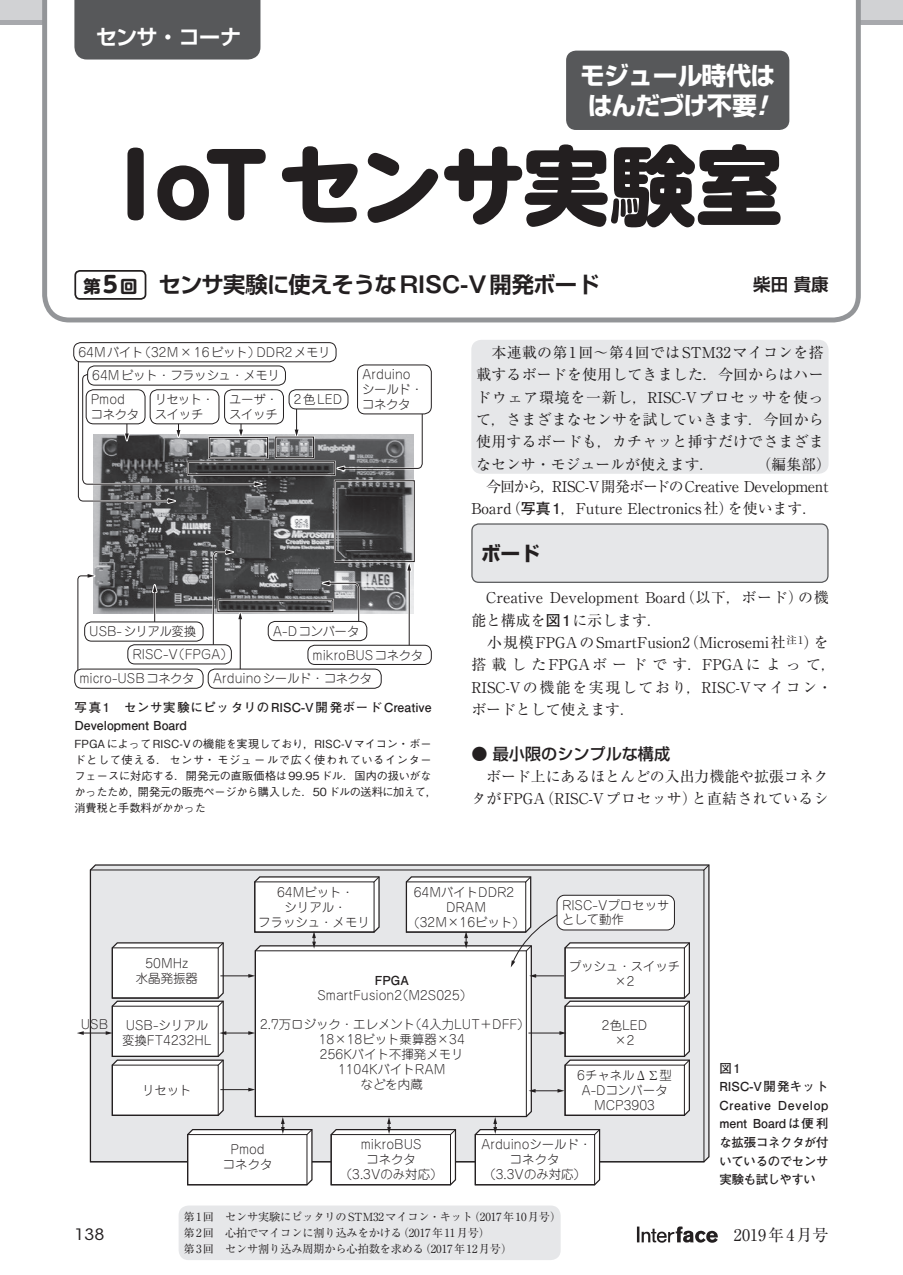
<style>
.page{position:relative;width:903px;height:1275px;background:#fff}
.page>*{position:absolute;margin:0;border:0;box-sizing:border-box;transform-origin:0 0}
.t1{font:800 86.8px "UD Shin M Go Pro";letter-spacing:-.025em;color:#231f20}
.t2{font:700 24.85px/29.8px "Shin Go Pro";letter-spacing:-.035em;color:#fff}
.t3{font:700 22.4px "Shin Go Pro De";letter-spacing:-.035em;color:#231f20}
.t4{font:700 21px "Shin Go Pro De";letter-spacing:-.035em;color:#fff}
.t5{font:700 19.78px "Shin Go Pro";color:#231f20}
.t6{font:700 17.32px "Shin Go Pro De";color:#231f20}
.t7{font:500 16.1px "Shin Go Pro";color:#231f20}
.t8{font:16.1px "Ryumin Pro";color:#231f20}
.t9{font:15.58px "ITC Avant Garde Std";color:#231f20;scale:1.11 1}
.t10{font:14.88px/22.4px "Ryumin Pro";color:#231f20}
.t11{font:300 12.42px/14.9px "Jun 101 Pro";color:#231f20;text-align:center}
.t12{font:700 12.42px/18.6px "Futo Go B101 Pro";color:#231f20}
.t13{font:300 12.42px/14.9px "Jun 101 Pro";letter-spacing:-.035em;color:#231f20}
.t14{font:300 12.42px/14.9px "Jun 101 Pro";letter-spacing:-.02em;color:#231f20}
.t15{font:500 11.2px/16.1px "Gothic BBB Pro";color:#231f20}
.t16{font:11.2px/16.1px "Ryumin Pro";letter-spacing:-.01em;color:#231f20}
.s1{font-family:"Gothic MB101 Pro";font-style:italic}
.s2{font-family:"UD Shin M Go Pro";font-size:17.32px}
.s3{font-family:"UD Shin M Go Pro";font-size:22.57px}
.s4{font-family:"Gothic MB101 Pro De"}
.s5{font-family:"Futo Go B101 Pro";font-weight:700}
.s6{font-family:"Ryumin Pro";font-weight:400}
</style>
<div class="page">
<svg style="left:637px;top:1226px;width:81px;height:17px"></svg>
<div style="left:472px;top:524px;width:356px;height:58px;background:#e6e7e9;border-radius:7px"></div>
<div style="left:471px;top:523px;width:357px;height:60px;border:1px solid #57585a;border-radius:7px"></div>
<div style="left:471px;top:340px;width:357px;height:134px;background:#e6e7e9;border-radius:10px"></div>
<svg style="left:89px;top:864px;width:621px;height:299px;background:#c6c6c8"></svg>
<svg style="left:703px;top:864px;width:7px;height:7px"></svg>
<svg style="left:77px;top:875px;width:613px;height:311px"></svg>
<img style="left:93px;top:435px;width:321px;height:178px">
<hr style="left:296px;top:393px;width:1px;height:40px;background:#231f20">
<svg style="left:292px;top:427px;width:9px;height:17px"></svg>
<svg style="left:330px;top:407px;width:93px;height:66px"></svg>
<div style="left:188px;top:461px;width:147px;height:14px;border:1px solid #231f20"></div>
<div style="left:275px;top:437px;width:39px;height:21px;border:1px solid #231f20"></div>
<div style="left:224px;top:389px;width:60px;height:35px;border:1px solid #231f20;border-radius:7px"></div>
<div style="left:289px;top:390px;width:59px;height:19px;background:#fff;border-radius:7px"></div>
<div style="left:289px;top:389px;width:59px;height:20px;border:1px solid #231f20;border-radius:7px"></div>
<svg style="left:78px;top:362px;width:191px;height:143px"></svg>
<div style="left:73px;top:342px;width:263px;height:20px;border:1px solid #231f20;border-radius:7px"></div>
<hr style="left:154px;top:588px;width:2px;height:41px;background:#fff">
<hr style="left:154px;top:588px;width:1px;height:41px;background:#231f20">
<svg style="left:150px;top:577px;width:9px;height:17px"></svg>
<hr style="left:408px;top:567px;width:2px;height:75px;background:#fff">
<hr style="left:409px;top:567px;width:1px;height:83px;background:#231f20">
<svg style="left:405px;top:556px;width:8px;height:17px"></svg>
<hr style="left:240px;top:616px;width:1px;height:58px;background:#231f20">
<div style="left:357px;top:365px;width:74px;height:49px;background:#fff;border-radius:7px"></div>
<div style="left:357px;top:365px;width:75px;height:49px;border:1px solid #231f20;border-radius:7px"></div>
<div style="left:218px;top:599px;width:115px;height:13px;border:1px solid #231f20"></div>
<div style="left:335px;top:480px;width:79px;height:82px;border:1px solid #231f20"></div>
<div style="left:308px;top:645px;width:123px;height:19px;background:#fff;border-radius:7px"></div>
<div style="left:308px;top:645px;width:124px;height:20px;border:1px solid #231f20;border-radius:7px"></div>
<svg style="left:315px;top:579px;width:46px;height:42px"></svg>
<svg style="left:211px;top:548px;width:34px;height:104px"></svg>
<div style="left:268px;top:621px;width:99px;height:20px;border:1px solid #231f20;border-radius:7px"></div>
<svg style="left:77px;top:571px;width:25px;height:99px"></svg>
<div style="left:74px;top:669px;width:129px;height:20px;border:1px solid #231f20;border-radius:7px"></div>
<div style="left:128px;top:645px;width:103px;height:19px;background:#fff;border-radius:7px"></div>
<div style="left:127px;top:644px;width:105px;height:20px;border:1px solid #231f20;border-radius:7px"></div>
<div style="left:85px;top:622px;width:118px;height:19px;background:#fff;border-radius:7px"></div>
<div style="left:84px;top:622px;width:119px;height:19px;border:1px solid #231f20;border-radius:7px"></div>
<div style="left:88px;top:366px;width:197px;height:19px;background:#fff;border-radius:7px"></div>
<div style="left:87px;top:366px;width:199px;height:19px;border:1px solid #231f20;border-radius:7px"></div>
<div style="left:208px;top:669px;width:173px;height:19px;background:#fff;border-radius:7px"></div>
<div style="left:208px;top:669px;width:173px;height:20px;border:1px solid #231f20;border-radius:7px"></div>
<div style="left:0;top:0;width:903px;height:25px;background:#d1d2d4"></div>
<div style="left:0;top:20px;width:903px;height:5px;background:#a8a9ad"></div>
<svg style="left:42px;top:0;width:819px;height:323px"></svg>
<div style="left:74px;top:0;width:186px;height:60px;background:#57585a"></div>
<svg style="left:746px;top:270px;width:89px;height:32px"></svg>
<div style="left:566px;top:51px;width:223px;height:79px;background:#57585a;border-radius:10px"></div>
<div style="left:75px;top:271px;width:70px;height:28px;background:#fff;border-radius:5px"></div>
<div style="left:74px;top:270px;width:72px;height:30px;border:2px solid #231f20;border-radius:5px"></div>
<div style="left:179px;top:1205px;width:382px;height:55px;background:#e6e7e9;border-radius:10px"></div>
<h3 class="t4" style="left:96px;top:20px;width:147px">センサ・コーナ</h3>
<h2 class="t2" style="left:580px;top:58px;width:196px">モジュール時代ははんだづけ不要<span class="s1">!</span></h2>
<h1 class="t1" style="left:120px;top:115px;width:664px">IoTセンサ実験室</h1>
<h3 class="t3" style="left:83px;top:266px;width:517px"><span class="s2">第</span><span class="s3">5</span><span class="s2">回</span> センサ実験に使えそうな<span class="s4">RISC-V</span>開発ボード</h3>
<p class="t6" style="left:753px;top:270px;width:77px">柴田 貴康</p>
<p class="t11" style="left:78px;top:343px;width:254px">64Mバイト（32M×16ビット）DDR2メモリ</p>
<p class="t13" style="left:92px;top:367px;width:189px">64Mビット・フラッシュ・メモリ</p>
<p class="t14" style="left:91px;top:390px;width:50px">Pmodコネクタ</p>
<p class="t13" style="left:155px;top:390px;width:61px">リセット・スイッチ</p>
<p class="t11" style="left:229px;top:390px;width:51px;text-align:left">ユーザ・スイッチ</p>
<p class="t11" style="left:294px;top:390px;width:50px">2色LED</p>
<p class="t11" style="left:362px;top:366px;width:63px;text-align:left">Arduinoシールド・コネクタ</p>
<p class="t13" style="left:89px;top:623px;width:108px">USB-シリアル変換</p>
<p class="t11" style="left:132px;top:645px;width:102px">RISC-V（FPGA）</p>
<p class="t11" style="left:273px;top:622px;width:88px">A-Dコンバータ</p>
<p class="t11" style="left:313px;top:646px;width:112px">mikroBUSコネクタ</p>
<p class="t11" style="left:79px;top:670px;width:117px">micro-USBコネクタ</p>
<p class="t11" style="left:213px;top:670px;width:161px">Arduinoシールド・コネクタ</p>
<p class="t12" style="left:74px;top:696px;width:359px">写真1　センサ実験にピッタリのRISC-V開発ボードCreative<br>Development Board</p>
<p class="t15" style="left:74px;top:734px;width:364px">FPGAによってRISC-Vの機能を実現しており，RISC-Vマイコン・ボードとして使える．センサ・モジュールで広く使われているインターフェースに対応する．開発元の直販価格は 99.95ドル．国内の扱いがなかったため，開発元の販売ページから購入した．50 ドルの送料に加えて，消費税と手数料がかかった</p>
<p class="t10" style="left:476px;top:340px;width:349px;text-align:justify">　本連載の第1回〜第4回ではSTM32マイコンを搭載するボードを使用してきました．今回からはハードウェア環境を一新し，RISC-Vプロセッサを使って，さまざまなセンサを試していきます．今回から使用するボードも，カチャッと挿すだけでさまざまなセンサ・モジュールが使えます．</p>
<p class="t10" style="left:471px;top:452px;width:361px;text-indent:285px">（編集部）　今回から，RISC-V開発ボードのCreative Development<br>Board（<span class="s5">写真1</span>，Future Electronics社）を使います．</p>
<h3 class="t5" style="left:481px;top:537px;width:60px">ボード</h3>
<p class="t10" style="left:471px;top:586px;width:366px">　Creative Development Board（以下，ボード）の機能と構成を<span class="s5">図1</span>に示します．<br>　小規模FPGAのSmartFusion2（Microsemi社<sup>注1</sup>）を搭載したFPGAボードです．FPGAによって，<br>RISC-Vの機能を実現しており，RISC-Vマイコン・ボードとして使えます．</p>
<p class="t7" style="left:471px;top:740px;width:200px">● 最小限のシンプルな構成</p>
<p class="t10" style="left:471px;top:764px;width:359px">　ボード上にあるほとんどの入出力機能や拡張コネクタがFPGA（RISC-Vプロセッサ）と直結されているシ</p>
<p class="t11" style="left:81px;top:1016px;width:29px">USB</p>
<p class="t11" style="left:258px;top:884px;width:113px">64Mビット・<br>シリアル・<br>フラッシュ・メモリ</p>
<p class="t11" style="left:414px;top:884px;width:106px">64MバイトDDR2<br>DRAM<br>(32M×16ビット)</p>
<p class="t11" style="left:562px;top:896px;width:109px;text-align:left">RISC-Vプロセッサとして動作</p>
<p class="t11" style="left:136px;top:955px;width:64px">50MHz<br>水晶発振器</p>
<p class="t11" style="left:569px;top:958px;width:113px">プッシュ・スイッチ×2</p>
<p class="t12" style="left:375px;top:969px;width:36px">FPGA</p>
<p class="t11" style="left:317px;top:986px;width:156px">SmartFusion2（M2S025）</p>
<p class="t11" style="left:260px;top:1016px;width:271px">2.7万ロジック・エレメント（4入力LUT＋DFF）<br>18×18ビット乗算器×34<br>256Kバイト不揮発メモリ<br>1104KバイトRAM</p>
<p class="t11" style="left:602px;top:1016px;width:47px">2色LED ×2</p>
<p class="t11" style="left:122px;top:1016px;width:91px;text-align:left">USB-シリアル変換FT4232HL</p>
<p class="t11" style="left:577px;top:1067px;width:96px">6チャネル<span class="s6">ΔΣ</span>型<br>A-Dコンバータ<br>MCP3903</p>
<p class="t11" style="left:481px;top:1135px;width:112px">Arduinoシールド・コネクタ<br>（3.3Vのみ対応）</p>
<p class="t11" style="left:142px;top:1081px;width:51px">リセット</p>
<p class="t11" style="left:361px;top:1075px;width:64px">などを内蔵</p>
<p class="t11" style="left:340px;top:1135px;width:104px">mikroBUS<br>コネクタ<br>（3.3Vのみ対応）</p>
<p class="t11" style="left:223px;top:1141px;width:51px">Pmodコネクタ</p>
<p class="t12" style="left:719px;top:1057px;width:111px">図1　<br>RISC-V開発キット<br>Creative Develop ment Boardは便利な拡張コネクタが付いているのでセンサ実験も試しやすい</p>
<p class="t16" style="left:184px;top:1208px;width:379px">第1回　センサ実験にピッタリのSTM32マイコン・キット（2017年10月号）第2回　心拍でマイコンに割り込みをかける（2017年11月号）<br>第3回　センサ割り込み周期から心拍数を求める（2017年12月号）</p>
<p class="t9" style="left:74px;top:1225px;width:29px">138</p>
<p class="t8" style="left:718px;top:1222px;width:112px">　2019年4月号</p>
</div>
